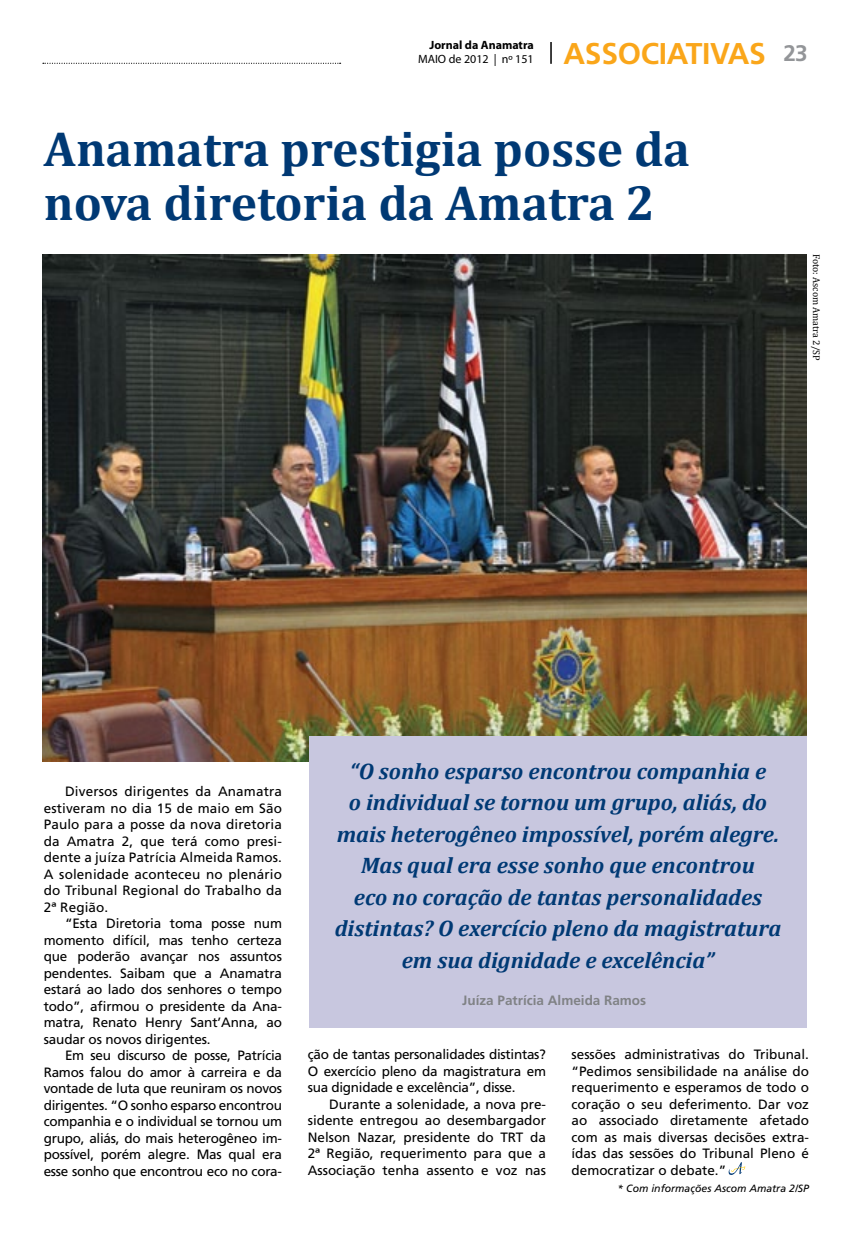
<style>
.page{position:relative;width:851px;height:1234px;background:#fff}
.page>*{position:absolute;margin:0;border:0;box-sizing:border-box;transform-origin:0 0}
.t1{font:700 49.5px/54px "Cambria";color:#003974}
.t2{font:700 30px "Frutiger";letter-spacing:-.01em;color:#faa61a}
.t3{font:italic 700 22.5px/31.5px "Cambria";color:#003974;text-align:center}
.t4{font:13.5px/16.5px "Frutiger";letter-spacing:-.01em;color:#000;text-align:justify}
.t5{font:700 13.5px "Frutiger";color:#808285}
.t6{font:700 12px "Myriad Pro";color:#000}
.t7{font:12px "Myriad Pro";color:#000}
.t8{font:italic 10.5px "Frutiger";color:#000}
.t9{font:9.75px "Cambria";color:#000}
.s1{font-size:22.5px;color:#939598}
</style>
<div class="page">
<svg style="left:43px;top:63px;width:297px;height:1px"></svg>
<svg style="left:550px;top:42px;width:1px;height:22px"></svg>
<img style="left:42px;top:254px;width:764px;height:507px">
<svg style="left:728px;top:1162px;width:17px;height:12px"></svg>
<div style="left:309px;top:735px;width:497px;height:292px;background:#c8c7df"></div>
<p class="t6" style="left:429px;top:38px;width:106px">Jornal da Anamatra</p>
<p class="t7" style="left:418px;top:52px;width:117px">MAIO de 2012 | nº 151</p>
<h2 class="t2" style="left:563px;top:36px;width:246px">ASSOCIATIVAS <span class="s1">23</span></h2>
<h1 class="t1" style="left:44px;top:121px;width:647px">Anamatra prestigia posse da nova diretoria da Amatra 2</h1>
<p class="t9" style="left:822px;top:254px;width:108px;rotate:90deg">Foto: Ascom Amatra 2/SP</p>
<p class="t4" style="left:44px;top:782px;width:240px;text-indent:21px">Diversos dirigentes da Anamatra estiveram no dia 15 de maio em São Paulo para a posse da nova diretoria da Amatra 2, que terá como presi&shy;dente a juíza Patrícia Almeida Ramos.<br>A solenidade aconteceu no plenário do Tribunal Regional do Trabalho da 2ª Região.</p>
<p class="t4" style="left:44px;top:914px;width:240px;text-indent:21px">“Esta Diretoria toma posse num momento difícil, mas tenho certeza que poderão avançar nos assuntos pendentes. Saibam que a Anamatra estará ao lado dos senhores o tempo todo”, afirmou o presidente da Ana&shy;matra, Renato Henry Sant’Anna, ao saudar os novos dirigentes.</p>
<p class="t4" style="left:44px;top:1046px;width:240px;text-indent:21px">Em seu discurso de posse, Patrícia Ramos falou do amor à carreira e da vontade de luta que reuniram os novos dirigentes. “O sonho esparso encontrou companhia e o individual se tornou um grupo, aliás, do mais heterogêneo im&shy;possível, porém alegre. Mas qual era esse sonho que encontrou eco no cora-</p>
<p class="t3" style="left:335px;top:754px;width:448px">“O sonho esparso encontrou companhia e<br>o individual se tornou um grupo, aliás, do mais heterogêneo impossível, porém alegre.<br>Mas qual era esse sonho que encontrou<br>eco no coração de tantas personalidades distintas? O exercício pleno da magistratura em sua dignidade e excelência”</p>
<p class="t5" style="left:462px;top:992px;width:185px">Juíza Patrícia Almeida Ramos</p>
<p class="t4" style="left:308px;top:1046px;width:240px">ção de tantas personalidades distintas?<br>O exercício pleno da magistratura em sua dignidade e excelência”, disse.</p>
<p class="t4" style="left:308px;top:1095px;width:240px;text-indent:21px">Durante a solenidade, a nova pre&shy;sidente entregou ao desembargador Nelson Nazar, presidente do TRT da 2ª Região, requerimento para que a Associação tenha assento e voz nas</p>
<p class="t4" style="left:571px;top:1045px;width:239px">sessões administrativas do Tribunal. “Pedimos sensibilidade na análise do requerimento e esperamos de todo o coração o seu deferimento. Dar voz ao associado diretamente afetado com as mais diversas decisões extra&shy;ídas das sessões do Tribunal Pleno é democratizar o debate.”</p>
<p class="t8" style="left:617px;top:1181px;width:193px">* Com informações Ascom Amatra 2/SP</p>
</div>
